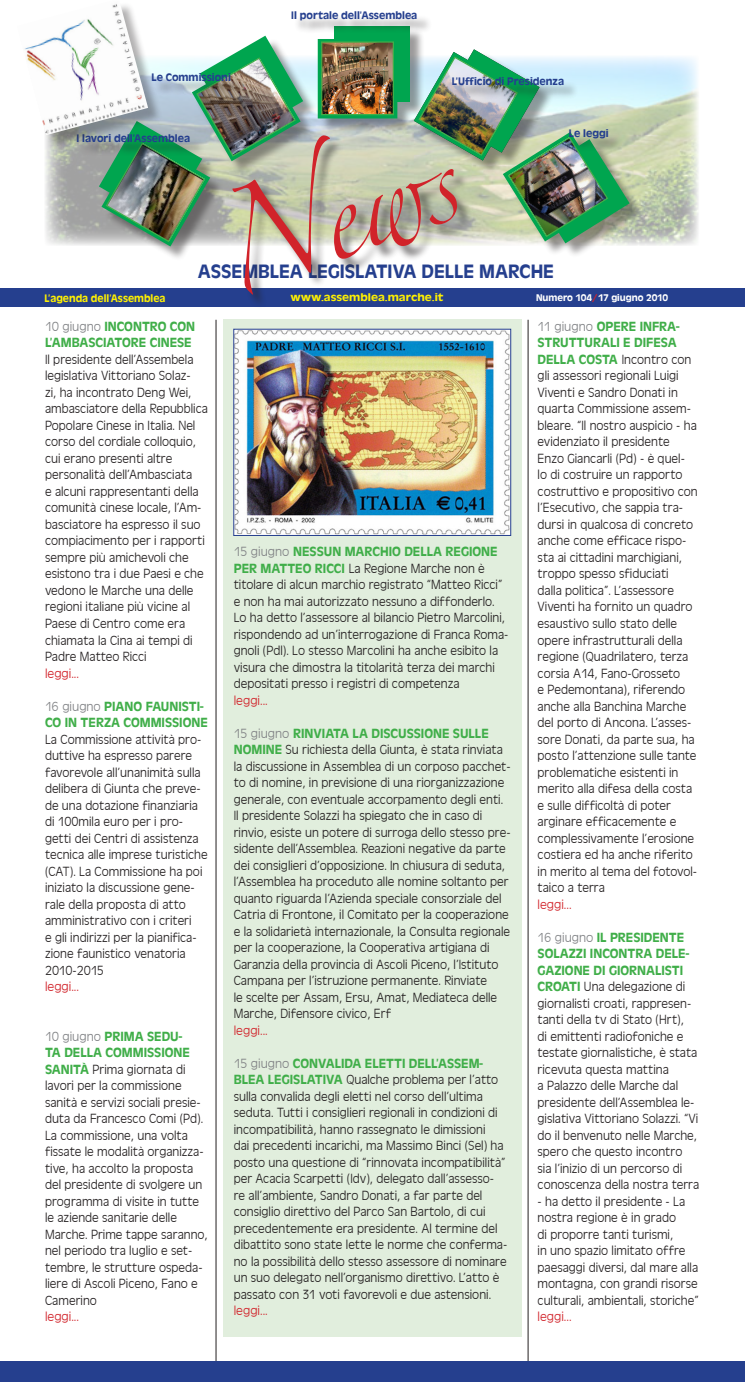
<style>
.page{position:relative;width:745px;height:1382px;background:#fff}
.page>*{position:absolute;margin:0;border:0;box-sizing:border-box;transform-origin:0 0}
.t1{font:86.25px "Zapfino";color:#d1232a;scale:.87 1}
.t2{font:500 20px "Antique Oli T";color:#253f8e}
.t3{font:13.75px/16.5px "Antique Oli T Ligh";color:#231f20}
.t4{font:500 13.75px/16.5px "Antique Oli T";color:#40ae49}
.t5{font:13.75px "Antique Oli T Ligh";color:#d1232a}
.t6{font:13.75px "Antique Oli T Ligh";color:#808285}
.t7{font:500 11.25px "Antique Oli T";color:#253f8e}
.t8{font:500 11.25px "Antique Oli T";color:#fff101;scale:1.11 1}
.t9{font:500 11.25px "Antique Oli T";color:#fff101}
.t10{font:500 10px "Antique Oli T";color:#fff}
.s1{font-size:93.75px}
.s2{color:#d1232a}
.s3{font-family:"Antique Oli T";font-weight:500;color:#40ae49}
.s4{font-family:"Antique Oli T Ligh";font-weight:400;color:#808285}
</style>
<div class="page">
<div style="left:223px;top:319px;width:298px;height:1018px;background:#e1eedd"></div>
<hr style="left:527px;top:320px;width:1px;height:1054px;background:#231f20">
<hr style="left:216px;top:320px;width:1px;height:1056px;background:#231f20">
<div style="left:0;top:1361px;width:744px;height:21px;background:#253f8e"></div>
<img style="left:45px;top:57px;width:653px;height:188px">
<div style="left:101px;top:28px;width:542px;height:233px;background:#231f20;opacity:.45"></div>
<div style="left:334px;top:27px;width:75px;height:75px;background:#00a54f"></div>
<svg style="left:317px;top:39px;width:80px;height:79px"></svg>
<img style="left:323px;top:43px;width:69px;height:70px">
<div style="left:321px;top:41px;width:73px;height:74px;border:1px solid #40ae49"></div>
<img style="left:411px;top:49px;width:218px;height:195px">
<img style="left:99px;top:36px;width:204px;height:213px">
<div style="left:0;top:288px;width:743px;height:19px;background:#253f8e"></div>
<div style="left:234px;top:137px;width:237px;height:172px;background:#231f20;opacity:.55"></div>
<div style="left:79px;top:136px;width:126px;height:21px;background:#231f20;opacity:.45"></div>
<div style="left:154px;top:75px;width:92px;height:21px;background:#231f20;opacity:.45"></div>
<div style="left:293px;top:13px;width:139px;height:22px;background:#231f20;opacity:.45"></div>
<div style="left:454px;top:79px;width:124px;height:21px;background:#231f20;opacity:.45"></div>
<div style="left:571px;top:131px;width:52px;height:22px;background:#231f20;opacity:.45"></div>
<div style="left:19px;top:0;width:143px;height:149px;background:#231f20;opacity:.35"></div>
<img style="left:19px;top:0;width:129px;height:135px">
<img style="left:235px;top:331px;width:273px;height:203px">
<div style="left:233px;top:329px;width:277px;height:207px;border:1px solid #253f8e"></div>
<p class="t7" style="left:151px;top:71px;width:81px">Le Commissioni</p>
<p class="t7" style="left:291px;top:9px;width:128px">Il portale dell’Assemblea</p>
<p class="t7" style="left:451px;top:75px;width:114px">L’Ufficio di Presidenza</p>
<p class="t7" style="left:568px;top:127px;width:41px">Le leggi</p>
<h1 class="t1" style="left:206px;top:222px;width:284px;rotate:-20deg"><span class="s1">N</span>ews</h1>
<p class="t7" style="left:77px;top:131px;width:115px">I lavori dell’Assemblea</p>
<h2 class="t2" style="left:198px;top:260px;width:357px">ASSEMBLEA LEGISLATIVA DELLE MARCHE</h2>
<p class="t9" style="left:44px;top:291px;width:123px">L’agenda dell’Assemblea</p>
<p class="t8" style="left:290px;top:291px;width:139px">www.assemblea.marche.it</p>
<p class="t10" style="left:535px;top:292px;width:134px">Numero 104<span class="s2">/</span>17 giugno 2010</p>
<p class="t6" style="left:45px;top:319px;width:72px">10 giugno <span class="s3">Incontro</span></p>
<p class="t4" style="left:170px;top:318px;width:10px">con</p>
<p class="t4" style="left:45px;top:335px;width:16px">l’ambasciatore</p>
<p class="t4" style="left:150px;top:335px;width:8px">cinese</p>
<p class="t3" style="left:45px;top:352px;width:164px">Il presidente dell’Assembela legislativa Vittoriano Solaz-<br>zi, ha incontrato Deng Wei, ambasciatore della Repubblica<br>Popolare Cinese in Italia. Nel corso del cordiale colloquio, cui erano presenti altre personalità dell’Ambasciata<br>e alcuni rappresentanti della comunità cinese locale, l’Am&shy;basciatore ha espresso il suo compiacimento per i rapporti sempre più amichevoli che esistono tra i due Paesi e che vedono le Marche una delle regioni italiane più vicine al<br>Paese di Centro come era chiamata la Cina ai tempi di<br>Padre Matteo Ricci</p>
<p class="t5" style="left:45px;top:666px;width:36px">leggi...</p>
<p class="t6" style="left:45px;top:699px;width:76px">16 giugno <span class="s3">Piano</span></p>
<p class="t4" style="left:146px;top:698px;width:8px">faunisti</p>
<p class="t4" style="left:200px;top:698px;width:5px">-</p>
<p class="t4" style="left:45px;top:714px;width:53px">co in Terza</p>
<p class="t4" style="left:123px;top:714px;width:17px">Commissione</p>
<p class="t3" style="left:45px;top:731px;width:164px">La Commissione attività pro&shy;duttive ha espresso parere favorevole all’unanimità sulla delibera di Giunta che preve&shy;de una dotazione finanziaria di 100mila euro per i pro&shy;getti dei Centri di assistenza tecnica alle imprese turistiche (CAT). La Commissione ha poi iniziato la discussione gene&shy;rale della proposta di atto amministrativo con i criteri<br>e gli indirizzi per la pianifica&shy;zione faunistico venatoria<br>2010-2015</p>
<p class="t5" style="left:45px;top:979px;width:36px">leggi...</p>
<p class="t4" style="left:45px;top:1028px;width:146px"><span class="s4">10 giugno</span> PRIMA SEDU-<br>TA DELLA COMMISSIONE</p>
<p class="t3" style="left:45px;top:1061px;width:164px"><span class="s3">SANITÀ</span> Prima giornata di lavori per la commissione sanità e servizi sociali presie&shy;duta da Francesco Comi (Pd).<br>La commissione, una volta fissate le modalità organizza&shy;tive, ha accolto la proposta del presidente di svolgere un programma di visite in tutte le aziende sanitarie delle<br>Marche. Prime tappe saranno, nel periodo tra luglio e set&shy;tembre, le strutture ospeda&shy;liere di Ascoli Piceno, Fano e<br>Camerino</p>
<p class="t5" style="left:45px;top:1309px;width:36px">leggi...</p>
<p class="t4" style="left:537px;top:318px;width:143px"><span class="s4">11 giugno</span> OPERE INFRA-<br>STRUTTURALI E DIFESA</p>
<p class="t3" style="left:537px;top:352px;width:161px"><span class="s3">DELLA COSTA</span> Incontro con gli assessori regionali Luigi<br>Viventi e Sandro Donati in quarta Commissione assem&shy;bleare. “Il nostro auspicio - ha evidenziato il presidente<br>Enzo Giancarli (Pd) - è quel&shy;lo di costruire un rapporto costruttivo e propositivo con l’Esecutivo, che sappia tra&shy;dursi in qualcosa di concreto anche come efficace rispo&shy;sta ai cittadini marchigiani, troppo spesso sfiduciati<br>dalla politica”. L’assessore<br>Viventi ha fornito un quadro esaustivo sullo stato delle opere infrastrutturali della regione (Quadrilatero, terza corsia A14, Fano-Grosseto<br>e Pedemontana), riferendo anche alla Banchina Marche del porto di Ancona. L’asses&shy;sore Donati, da parte sua, ha posto l’attenzione sulle tante problematiche esistenti in merito alla difesa della costa e sulle difficoltà di poter arginare efficacemente e complessivamente l’erosione costiera ed ha anche riferito in merito al tema del fotovol&shy;taico a terra</p>
<p class="t5" style="left:537px;top:897px;width:36px">leggi...</p>
<p class="t4" style="left:537px;top:929px;width:153px"><span class="s4">16 giugno</span> IL PRESIDENTE<br>SOLAZZI INCONTRA DELE-<br>GAZIONE DI GIORNALISTI</p>
<p class="t3" style="left:537px;top:979px;width:163px"><span class="s3">CROATI</span> Una delegazione di giornalisti croati, rappresen&shy;tanti della tv di Stato (Hrt),<br>di emittenti radiofoniche e testate giornalistiche, è stata ricevuta questa mattina<br>a Palazzo delle Marche dal presidente dell’Assemblea le&shy;gislativa Vittoriano Solazzi. “Vi do il benvenuto nelle Marche, spero che questo incontro sia l’inizio di un percorso di conoscenza della nostra terra</p>
<p class="t3" style="left:537px;top:1193px;width:163px">- ha detto il presidente - La nostra regione è in grado<br>di proporre tanti turismi,<br>in uno spazio limitato offre paesaggi diversi, dal mare alla montagna, con grandi risorse culturali, ambientali, storiche”</p>
<p class="t5" style="left:537px;top:1309px;width:36px">leggi...</p>
<p class="t4" style="left:233px;top:543px;width:265px"><span class="s4">15 giugno</span> NESSUN MARCHIO DELLA REGIONE</p>
<p class="t3" style="left:233px;top:560px;width:276px"><span class="s3">PER MATTEO RICCI</span> La Regione Marche non è titolare di alcun marchio registrato “Matteo Ricci” e non ha mai autorizzato nessuno a diffonderlo.<br>Lo ha detto l’assessore al bilancio Pietro Marcolini, rispondendo ad un’interrogazione di Franca Roma&shy;gnoli (Pdl). Lo stesso Marcolini ha anche esibito la visura che dimostra la titolarità terza dei marchi depositati presso i registri di competenza</p>
<p class="t5" style="left:233px;top:693px;width:36px">leggi...</p>
<p class="t4" style="left:233px;top:725px;width:256px"><span class="s4">15 giugno</span> RINVIATA LA DISCUSSIONE SULLE</p>
<p class="t3" style="left:233px;top:742px;width:278px"><span class="s3">NOMINE</span> Su richiesta della Giunta, è stata rinviata la discussione in Assemblea di un corposo pacchet&shy;to di nomine, in previsione di una riorganizzazione generale, con eventuale accorpamento degli enti.<br>Il presidente Solazzi ha spiegato che in caso di rinvio, esiste un potere di surroga dello stesso pre&shy;sidente dell’Assemblea. Reazioni negative da parte dei consiglieri d’opposizione. In chiusura di seduta, l’Assemblea ha proceduto alle nomine soltanto per quanto riguarda l’Azienda speciale consorziale del Catria di Frontone, il Comitato per la cooperazione e la solidarietà internazionale, la Consulta regionale per la cooperazione, la Cooperativa artigiana di Garanzia della provincia di Ascoli Piceno, l’Istituto Campana per l’istruzione permanente. Rinviate<br>le scelte per Assam, Ersu, Amat, Mediateca delle Marche, Difensore civico, Erf</p>
<p class="t5" style="left:233px;top:1023px;width:36px">leggi...</p>
<p class="t4" style="left:233px;top:1055px;width:250px"><span class="s4">15 giugno</span> CONVALIDA ELETTI DELL’ASSEM-</p>
<p class="t3" style="left:233px;top:1072px;width:275px"><span class="s3">BLEA LEGIsLATIVA</span> Qualche problema per l’atto sulla convalida degli eletti nel corso dell’ultima seduta. Tutti i consiglieri regionali in condizioni di incompatibilità, hanno rassegnato le dimissioni<br>dai precedenti incarichi, ma Massimo Binci (Sel) ha posto una questione di “rinnovata incompatibilità” per Acacia Scarpetti (Idv), delegato dall’assesso&shy;re all’ambiente, Sandro Donati, a far parte del consiglio direttivo del Parco San Bartolo, di cui precedentemente era presidente. Al termine del dibattito sono state lette le norme che conferma&shy;no la possibilità dello stesso assessore di nominare un suo delegato nell’organismo direttivo. L’atto è passato con 31 voti favorevoli e due astensioni.</p>
<p class="t5" style="left:233px;top:1303px;width:36px">leggi...</p>
</div>
